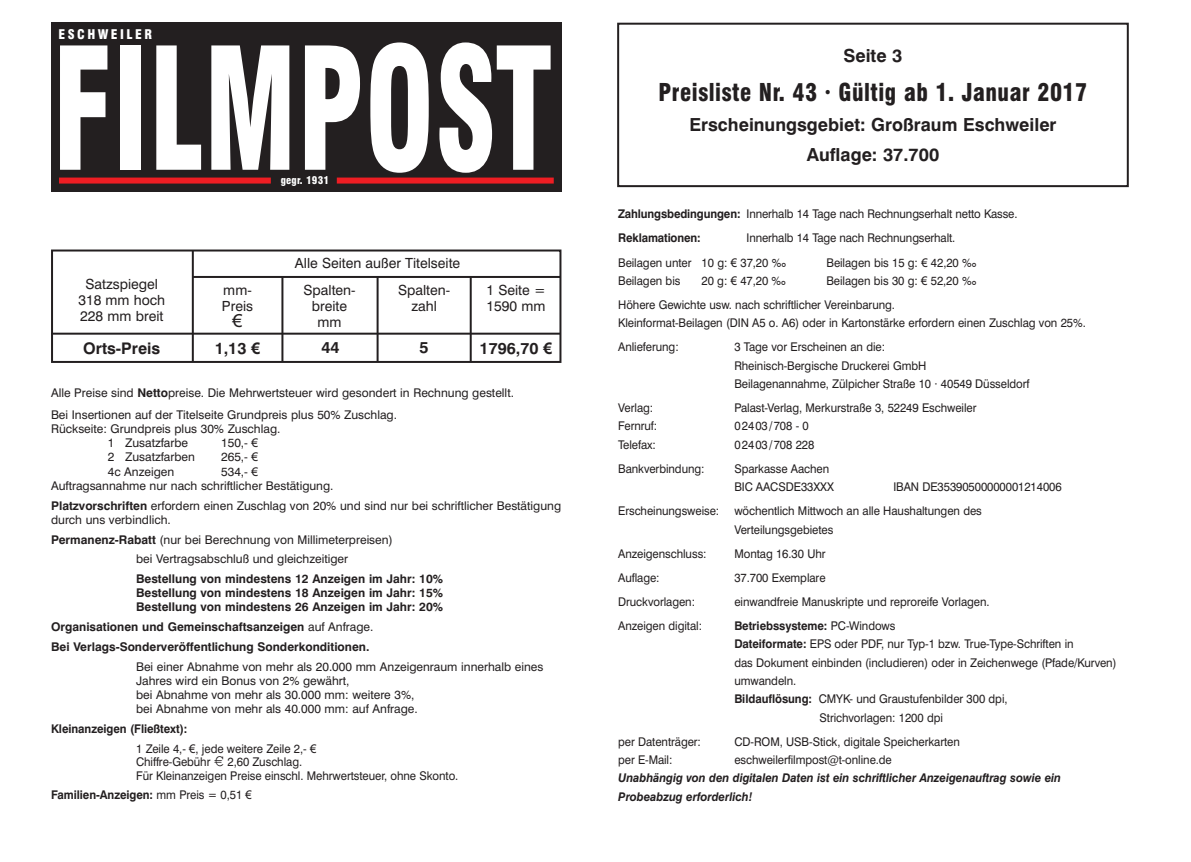
<style>
.page{position:relative;width:1191px;height:862px;background:#fff}
.page>*{position:absolute;margin:0;border:0;box-sizing:border-box;transform-origin:0 0}
.t1{font:900 condensed 165.2px "Swiss 721 BT";letter-spacing:.01em;color:#fff;scale:.7 1}
.t2{font:900 condensed 24px "Swiss 721 BT";letter-spacing:.02em;color:#231f20;scale:.94 1}
.t3{font:700 18px "Swiss 721 BT";color:#231f20}
.t4{font:18px "Arial";color:#231f20}
.t5{font:700 16px "Swiss 721 BT";color:#231f20}
.t6{font:14px/16px "Swiss 721 BT";color:#231f20;text-align:center}
.t7{font:900 condensed 13px "Swiss 721 BT";letter-spacing:.195em;color:#fff}
.t8{font:12px/24px "Swiss 721 BT";letter-spacing:-.005em;color:#231f20;scale:.95 1}
.t9{font:12px/14.2px "Swiss 721 BT";letter-spacing:-.005em;color:#231f20}
.t10{font:700 12px/14.2px "Swiss 721 BT";color:#231f20;text-align:justify}
.t11{font:italic 700 12px/18.4px "Swiss 721 BT";letter-spacing:-.005em;color:#231f20;scale:.95 1}
.t12{font:700 12px "Swiss 721 BT";color:#231f20;scale:.95 1}
.t13{font:900 condensed 10.4px "Swiss 721 BT";letter-spacing:.015em;color:#fff}
.s1{font-family:"Arial"}
.s2{font-weight:700}
.s3{font-weight:400}
.s4{font-family:"Arial";font-weight:400}
</style>
<div class="page">
<svg style="left:51px;top:249px;width:511px;height:114px"></svg>
<hr style="left:192px;top:251px;width:2px;height:110px;background:#231f20">
<hr style="left:281px;top:277px;width:2px;height:84px;background:#231f20">
<hr style="left:376px;top:277px;width:2px;height:84px;background:#231f20">
<hr style="left:470px;top:277px;width:2px;height:85px;background:#231f20">
<hr style="left:51px;top:333px;width:509px;height:2px;background:#231f20">
<div style="left:617px;top:23px;width:511px;height:164px;border:2px solid #231f20"></div>
<div style="left:51px;top:23px;width:511px;height:169px;background:#231f20"></div>
<div style="left:59px;top:178px;width:212px;height:6px;background:#ee1d23"></div>
<div style="left:337px;top:178px;width:217px;height:6px;background:#ee1d23"></div>
<p class="t7" style="left:58px;top:29px;width:95px">ESCHWEILER</p>
<h1 class="t1" style="left:53px;top:45px;width:714px">FILMPOST</h1>
<p class="t13" style="left:281px;top:176px;width:50px">gegr. 1931</p>
<p class="t6" style="left:295px;top:256px;width:167px">Alle Seiten außer Titelseite</p>
<p class="t6" style="left:78px;top:277px;width:88px">Satzspiegel<br>318 mm hoch<br>228 mm breit</p>
<p class="t6" style="left:222px;top:283px;width:33px;text-align:left">mm-<br>Preis</p>
<p class="t6" style="left:303px;top:283px;width:54px">Spalten&shy;breite mm</p>
<p class="t6" style="left:398px;top:283px;width:54px">Spalten&shy;zahl</p>
<p class="t6" style="left:486px;top:283px;width:61px;text-align:left">1 Seite =<br>1590 mm</p>
<h3 class="t4" style="left:232px;top:310px;width:12px">€</h3>
<h3 class="t5" style="left:215px;top:342px;width:47px">1,13 <span class="s1">€</span></h3>
<h3 class="t5" style="left:321px;top:342px;width:20px">44</h3>
<h3 class="t5" style="left:419px;top:342px;width:11px">5</h3>
<h3 class="t5" style="left:479px;top:342px;width:74px">1796,70 <span class="s1">€</span></h3>
<h3 class="t5" style="left:83px;top:342px;width:78px">Orts-Preis</h3>
<p class="t9" style="left:51px;top:383px;width:464px;line-height:22px">Alle Preise sind <span class="s2">Netto</span>preise. Die Mehrwertsteuer wird gesondert in Rechnung gestellt.<br>Bei Insertionen auf der Titelseite Grundpreis plus 50% Zuschlag.</p>
<p class="t9" style="left:108px;top:423px;width:174px;text-indent:-57px">Rückseite: Grundpreis plus 30% Zuschlag.<br>1 Zusatzfarbe</p>
<p class="t9" style="left:221px;top:437px;width:39px">150,- <span class="s1">€</span></p>
<p class="t9" style="left:108px;top:451px;width:89px">2 Zusatzfarben</p>
<p class="t9" style="left:221px;top:451px;width:39px">265,- <span class="s1">€</span></p>
<p class="t9" style="left:108px;top:465px;width:68px">4c Anzeigen</p>
<p class="t9" style="left:51px;top:465px;width:284px;text-indent:170px">534,- <span class="s1">€<br></span>Auftragsannahme nur nach schriftlicher Bestätigung.</p>
<p class="t9" style="left:51px;top:499px;width:511px"><span class="s2">Platzvorschriften</span> erfordern einen Zuschlag von 20% und sind nur bei schriftlicher Bestätigung durch uns verbindlich.</p>
<p class="t9" style="left:136px;top:530px;width:258px;line-height:19.8px;text-indent:-85px"><span class="s2">Permanenz-Rabatt</span> (nur bei Berechnung von Millimeterpreisen) bei Vertragsabschluß und gleichzeitiger</p>
<p class="t10" style="left:136px;top:573px;width:308px">Bestellung von mindestens 12 Anzeigen im Jahr: 10% Bestellung von mindestens 18 Anzeigen im Jahr: 15% Bestellung von mindestens 26 Anzeigen im Jahr: 20%</p>
<p class="t10" style="left:51px;top:618px;width:324px;line-height:19.8px">Organisationen und Gemeinschaftsanzeigen <span class="s3">auf Anfrage.<br></span>Bei Verlags-Sonderveröffentlichung Sonderkonditionen.</p>
<p class="t9" style="left:136px;top:661px;width:409px">Bei einer Abnahme von mehr als 20.000 mm Anzeigenraum innerhalb eines Jahres wird ein Bonus von 2% gewährt,<br>bei Abnahme von mehr als 30.000 mm: weitere 3%,<br>bei Abnahme von mehr als 40.000 mm: auf Anfrage.</p>
<p class="t8" style="left:136px;top:720px;width:191px;line-height:19.4px;text-indent:-85px"><span class="s2">Kleinanzeigen (Fließtext):<br></span>1 Zeile 4,- <span class="s1">€</span>, jede weitere Zeile 2,- <span class="s1">€</span></p>
<p class="t8" style="left:136px;top:751px;width:80px">Chiffre-Gebühr</p>
<p class="t8" style="left:136px;top:756px;width:341px;line-height:13.8px;text-indent:91px">2,60 Zuschlag.<br>Für Kleinanzeigen Preise einschl. Mehrwertsteuer, ohne Skonto.</p>
<p class="t12" style="left:51px;top:791px;width:213px">Familien-Anzeigen: <span class="s3">mm Preis = 0,51</span> <span class="s4">€</span></p>
<h3 class="t3" style="left:843px;top:49px;width:60px">Seite 3</h3>
<h2 class="t2" style="left:658px;top:83px;width:457px">Preisliste Nr. 43 · Gültig ab 1. Januar 2017</h2>
<h3 class="t3" style="left:689px;top:118px;width:368px">Erscheinungsgebiet: Großraum Eschweiler</h3>
<h3 class="t3" style="left:806px;top:148px;width:134px">Auflage: 37.700</h3>
<p class="t8" style="left:618px;top:203px;width:422px"><span class="s2">Zahlungsbedingungen:</span> Innerhalb 14 Tage nach Rechnungserhalt netto Kasse.<br><span class="s2">Reklamationen:</span></p>
<p class="t8" style="left:618px;top:227px;width:356px;text-indent:128px">Innerhalb 14 Tage nach Rechnungserhalt.<br>Beilagen unter 10 g: <span class="s1">€</span> 37,20 ‰</p>
<p class="t8" style="left:826px;top:251px;width:159px">Beilagen bis 15 g: <span class="s1">€</span> 42,20 ‰</p>
<p class="t8" style="left:618px;top:270px;width:379px;text-indent:208px">Beilagen bis 30 g: <span class="s1">€</span> 52,20 ‰<br>Höhere Gewichte usw. nach schriftlicher Vereinbarung.</p>
<p class="t8" style="left:618px;top:312px;width:494px">Kleinformat-Beilagen (DIN A5 o. A6) oder in Kartonstärke erfordern einen Zuschlag von 25%.<br>Anlieferung:</p>
<p class="t8" style="left:618px;top:270px;width:67px">Beilagen bis</p>
<p class="t8" style="left:701px;top:270px;width:90px">20 g: <span class="s1">€</span> 47,20 ‰</p>
<p class="t8" style="left:734px;top:339px;width:312px;line-height:18.4px">3 Tage vor Erscheinen an die:<br>Rheinisch-Bergische Druckerei GmbH<br>Beilagenannahme, Zülpicher Straße 10 · 40549 Düsseldorf</p>
<p class="t8" style="left:618px;top:397px;width:38px">Verlag:</p>
<p class="t8" style="left:734px;top:397px;width:256px">Palast-Verlag, Merkurstraße 3, 52249 Eschweiler</p>
<p class="t8" style="left:618px;top:415px;width:43px">Fernruf:</p>
<p class="t8" style="left:734px;top:415px;width:80px">02403/708 - 0</p>
<p class="t8" style="left:618px;top:434px;width:41px">Telefax:</p>
<p class="t8" style="left:734px;top:434px;width:86px">02403/708 228</p>
<p class="t8" style="left:618px;top:458px;width:92px">Bankverbindung:</p>
<p class="t8" style="left:734px;top:461px;width:106px;line-height:18.4px">Sparkasse Aachen<br>BIC AACSDE33XXX</p>
<p class="t8" style="left:893px;top:476px;width:179px">IBAN DE35390500000001214006</p>
<p class="t8" style="left:618px;top:500px;width:108px">Erscheinungsweise:</p>
<p class="t8" style="left:734px;top:503px;width:262px;line-height:18.4px">wöchentlich Mittwoch an alle Haushaltungen des<br>Verteilungsgebietes</p>
<p class="t8" style="left:618px;top:543px;width:95px">Anzeigenschluss:</p>
<p class="t8" style="left:734px;top:543px;width:97px">Montag 16.30 Uhr</p>
<p class="t8" style="left:618px;top:567px;width:45px">Auflage:</p>
<p class="t8" style="left:734px;top:567px;width:98px">37.700 Exemplare</p>
<p class="t8" style="left:618px;top:591px;width:82px">Druckvorlagen:</p>
<p class="t8" style="left:734px;top:591px;width:270px">einwandfreie Manuskripte und reproreife Vorlagen.</p>
<p class="t8" style="left:618px;top:615px;width:90px">Anzeigen digital:</p>
<p class="t12" style="left:734px;top:621px;width:171px">Betriebssysteme: <span class="s3">PC-Windows</span></p>
<p class="t8" style="left:734px;top:633px;width:358px"><span class="s2">Dateiformate:</span> EPS oder PDF, nur Typ-1 bzw. True-Type-Schriften in</p>
<p class="t8" style="left:734px;top:651px;width:404px">das Dokument einbinden (includieren) oder in Zeichenwege (Pfade/Kurven)</p>
<p class="t8" style="left:734px;top:670px;width:67px">umwandeln.</p>
<p class="t8" style="left:734px;top:688px;width:289px"><span class="s2">Bildauflösung:</span> CMYK- und Graustufenbilder 300 dpi,</p>
<p class="t8" style="left:819px;top:706px;width:131px">Strichvorlagen: 1200 dpi</p>
<p class="t8" style="left:618px;top:730px;width:89px">per Datenträger:</p>
<p class="t8" style="left:734px;top:730px;width:239px">CD-ROM, USB-Stick, digitale Speicherkarten</p>
<p class="t8" style="left:618px;top:749px;width:59px">per E-Mail:</p>
<p class="t8" style="left:734px;top:749px;width:167px">eschweilerfilmpost@t-online.de</p>
<p class="t11" style="left:618px;top:770px;width:468px">Unabhängig von den digitalen Daten ist ein schriftlicher Anzeigenauftrag sowie ein<br>Probeabzug erforderlich!</p>
</div>
